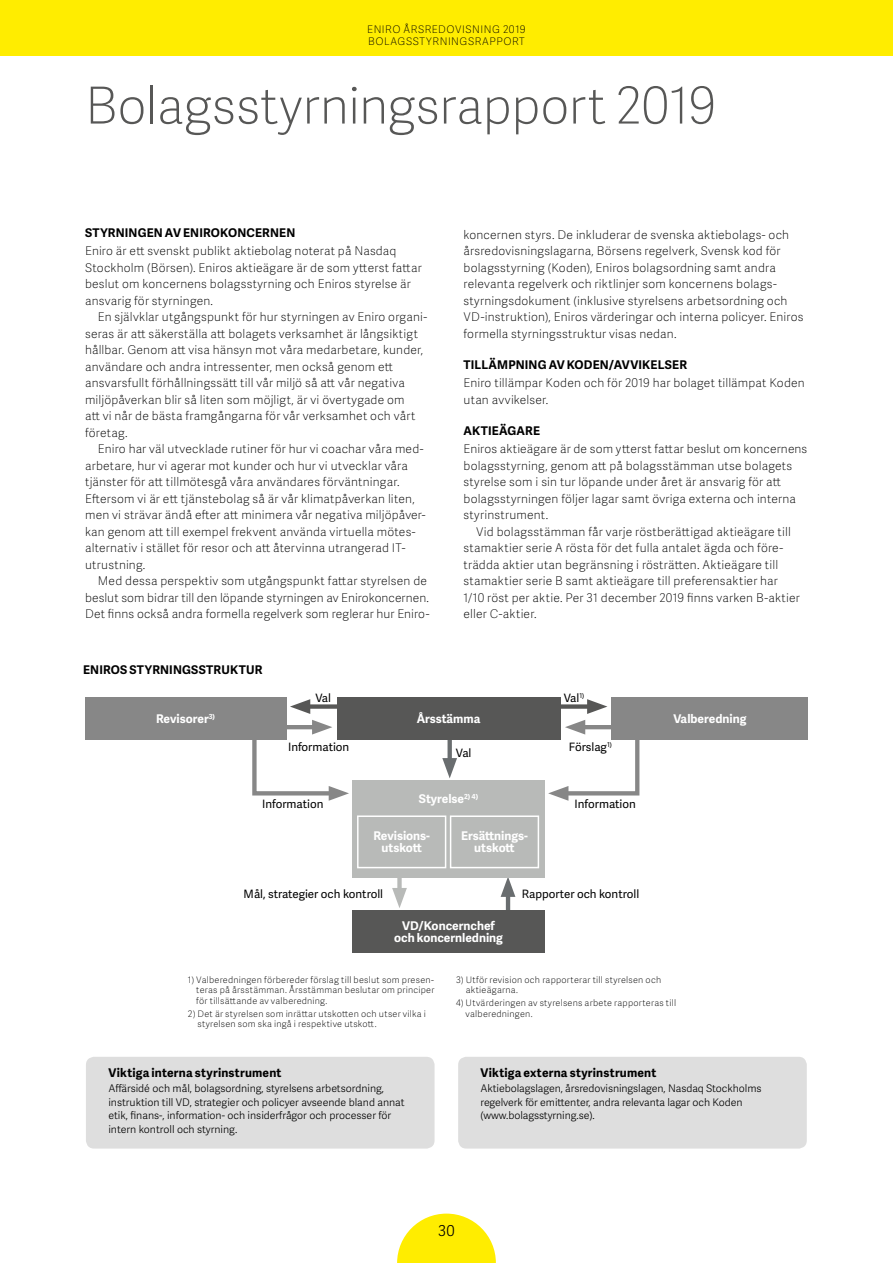
<style>
.page{position:relative;width:893px;height:1263px;background:#fff}
.page>*{position:absolute;margin:0;border:0;box-sizing:border-box;transform-origin:0 0}
.t1{font:51px "Adelle Sans Th";letter-spacing:-.005em;color:#575756}
.t2{font:15px "Adelle Sans Lt";color:#000}
.t3{font:12px/16.5px "Adelle Sans Th";letter-spacing:.015em;color:#000}
.t4{font:700 12px "Adelle Sans";letter-spacing:.015em;color:#000}
.t5{font:700 12px/12px "Adelle Sans";color:#fff;text-align:center}
.t6{font:11.55px "Adelle Sans";color:#000}
.t7{font:10.5px/13.5px "Adelle Sans Lt";letter-spacing:-.005em;color:#000}
.t8{font:10.5px/12px "Adelle Sans Th";letter-spacing:.05em;color:#000}
.t9{font:9px/10.5px "Adelle Sans Th";letter-spacing:.025em;color:#000}
</style>
<div class="page">
<svg style="left:448px;top:739px;width:4px;height:19px"></svg>
<svg style="left:442px;top:758px;width:15px;height:20px"></svg>
<div style="left:397px;top:872px;width:5px;height:24px;background:#b8bab8"></div>
<svg style="left:392px;top:888px;width:15px;height:20px"></svg>
<hr style="left:506px;top:889px;width:4px;height:27px;background:#696d6f">
<svg style="left:501px;top:877px;width:14px;height:20px"></svg>
<div style="left:337px;top:696px;width:223px;height:43px;background:#575756"></div>
<div style="left:352px;top:780px;width:193px;height:97px;background:#b8bab8"></div>
<div style="left:357px;top:815px;width:89px;height:53px;border:2px solid #fff"></div>
<div style="left:450px;top:815px;width:89px;height:53px;border:2px solid #fff"></div>
<div style="left:352px;top:910px;width:193px;height:42px;background:#575756"></div>
<div style="left:85px;top:696px;width:201px;height:43px;background:#878787"></div>
<div style="left:612px;top:696px;width:196px;height:43px;background:#878787"></div>
<svg style="left:548px;top:699px;width:94px;height:102px"></svg>
<svg style="left:250px;top:699px;width:99px;height:102px"></svg>
<div style="left:86px;top:1057px;width:349px;height:91px;background:#dedede;border-radius:8px"></div>
<div style="left:458px;top:1057px;width:349px;height:91px;background:#dedede;border-radius:8px"></div>
<div style="left:0;top:0;width:893px;height:55px;background:#ffed00"></div>
<svg style="left:397px;top:1213px;width:99px;height:50px"></svg>
<p class="t8" style="left:367px;top:23px;width:160px">ENIRO ÅRSREDOVISNING 2019<br>Bolagsstyrningsrapport</p>
<h1 class="t1" style="left:85px;top:69px;width:633px">Bolagsstyrningsrapport 2019</h1>
<p class="t4" style="left:85px;top:224px;width:212px">STYRNINGEN AV ENIROKONCERNEN</p>
<p class="t3" style="left:85px;top:242px;width:338px">Eniro är ett svenskt publikt aktiebolag noterat på Nasdaq Stockholm (Börsen). Eniros aktieägare är de som ytterst fattar beslut om koncernens bolagsstyrning och Eniros styrelse är ansvarig för styrningen.</p>
<p class="t3" style="left:85px;top:308px;width:344px;text-indent:13px">En självklar utgångspunkt för hur styrningen av Eniro organi&shy;seras är att säkerställa att bolagets verksamhet är långsiktigt hållbar. Genom att visa hänsyn mot våra medarbetare, kunder, användare och andra intressenter, men också genom ett ansvarsfullt förhållningssätt till vår miljö så att vår negativa miljöpåverkan blir så liten som möjligt, är vi övertygade om<br>att vi når de bästa framgångarna för vår verksamhet och vårt företag.</p>
<p class="t3" style="left:85px;top:440px;width:342px;text-indent:13px">Eniro har väl utvecklade rutiner för hur vi coachar våra med&shy;arbetare, hur vi agerar mot kunder och hur vi utvecklar våra tjänster för att tillmötesgå våra användares förväntningar.<br>Eftersom vi är ett tjänstebolag så är vår klimatpåverkan liten, men vi strävar ändå efter att minimera vår negativa miljöpåver&shy;kan genom att till exempel frekvent använda virtuella mötes&shy;alternativ i stället för resor och att återvinna utrangerad IT&shy;utrustning.</p>
<p class="t3" style="left:85px;top:572px;width:346px;text-indent:13px">Med dessa perspektiv som utgångspunkt fattar styrelsen de beslut som bidrar till den löpande styrningen av Enirokoncernen.<br>Det finns också andra formella regelverk som reglerar hur Eniro-</p>
<p class="t4" style="left:83px;top:660px;width:181px">ENIROS STYRNINGSSTRUKTUR</p>
<p class="t3" style="left:463px;top:226px;width:341px">koncernen styrs. De inkluderar de svenska aktiebolags- och årsredovisningslagarna, Börsens regelverk, Svensk kod för bolagsstyrning (Koden), Eniros bolagsordning samt andra relevanta regelverk och riktlinjer som koncernens bolags&shy;styrningsdokument (inklusive styrelsens arbetsordning och VD-instruktion), Eniros värderingar och interna policyer. Eniros formella styrningsstruktur visas nedan.</p>
<p class="t4" style="left:463px;top:356px;width:225px">TILLÄMPNING AV KODEN/AVVIKELSER</p>
<p class="t3" style="left:463px;top:374px;width:343px">Eniro tillämpar Koden och för 2019 har bolaget tillämpat Koden utan avvikelser.</p>
<p class="t4" style="left:463px;top:422px;width:78px">AKTIEÄGARE</p>
<p class="t3" style="left:463px;top:440px;width:345px">Eniros aktieägare är de som ytterst fattar beslut om koncernens bolagsstyrning, genom att på bolagsstämman utse bolagets styrelse som i sin tur löpande under året är ansvarig för att bolagsstyrningen följer lagar samt övriga externa och interna styrinstrument.</p>
<p class="t3" style="left:463px;top:523px;width:338px;text-indent:13px">Vid bolagsstämman får varje röstberättigad aktieägare till stamaktier serie A rösta för det fulla antalet ägda och före&shy;trädda aktier utan begränsning i rösträtten. Aktieägare till stamaktier serie B samt aktieägare till preferensaktier har 1/10 röst per aktie. Per 31 december 2019 finns varken B-aktier eller C-aktier.</p>
<p class="t6" style="left:315px;top:690px;width:17px">Val</p>
<p class="t6" style="left:288px;top:738px;width:63px">Information</p>
<p class="t6" style="left:564px;top:690px;width:22px">Val<sup>1)</sup></p>
<p class="t5" style="left:417px;top:712px;width:65px">Årsstämma</p>
<p class="t5" style="left:156px;top:712px;width:61px">Revisorer<sup>3)</sup></p>
<p class="t5" style="left:673px;top:712px;width:75px">Valberedning</p>
<p class="t6" style="left:456px;top:745px;width:17px">Val</p>
<p class="t6" style="left:569px;top:738px;width:45px">Förslag<sup>1)</sup></p>
<p class="t6" style="left:262px;top:795px;width:63px">Information</p>
<p class="t5" style="left:419px;top:792px;width:61px">Styrelse<sup>2)</sup> <sup>4)</sup></p>
<p class="t5" style="left:373px;top:830px;width:58px">Revisions&shy;utskott</p>
<p class="t5" style="left:461px;top:830px;width:68px">Ersättnings&shy;utskott</p>
<p class="t6" style="left:575px;top:795px;width:63px">Information</p>
<p class="t6" style="left:244px;top:885px;width:141px">Mål, strategier och kontroll</p>
<p class="t6" style="left:522px;top:885px;width:119px">Rapporter och kontroll</p>
<p class="t5" style="left:394px;top:919px;width:110px">VD/Koncernchef och koncernledning</p>
<p class="t9" style="left:196px;top:974px;width:240px;text-align:justify;text-indent:-8px">1) Valberedningen förbereder förslag till beslut som presen&shy;teras på årsstämman. Årsstämman beslutar om principer för tillsättande av valberedning.</p>
<p class="t9" style="left:197px;top:1008px;width:230px;text-indent:-10px">2) Det är styrelsen som inrättar utskotten och utser vilka i styrelsen som ska ingå i respektive utskott.</p>
<p class="t4" style="left:108px;top:1064px;width:175px">Viktiga interna styrinstrument</p>
<p class="t7" style="left:108px;top:1081px;width:298px">Affärsidé och mål, bolagsordning, styrelsens arbetsordning, instruktion till VD, strategier och policyer avseende bland annat etik, finans-, information- och insiderfrågor och processer för intern kontroll och styrning.</p>
<p class="t9" style="left:466px;top:974px;width:197px;text-indent:-10px">3) Utför revision och rapporterar till styrelsen och aktieägarna.</p>
<p class="t9" style="left:466px;top:997px;width:212px;text-indent:-10px">4) Utvärderingen av styrelsens arbete rapporteras till valberedningen.</p>
<p class="t4" style="left:480px;top:1064px;width:177px">Viktiga externa styrinstrument</p>
<p class="t7" style="left:480px;top:1081px;width:282px">Aktiebolagslagen, årsredovisningslagen, Nasdaq Stockholms regelverk för emittenter, andra relevanta lagar och Koden (www.bolagsstyrning.se).</p>
<p class="t2" style="left:438px;top:1220px;width:18px">30</p>
</div>
